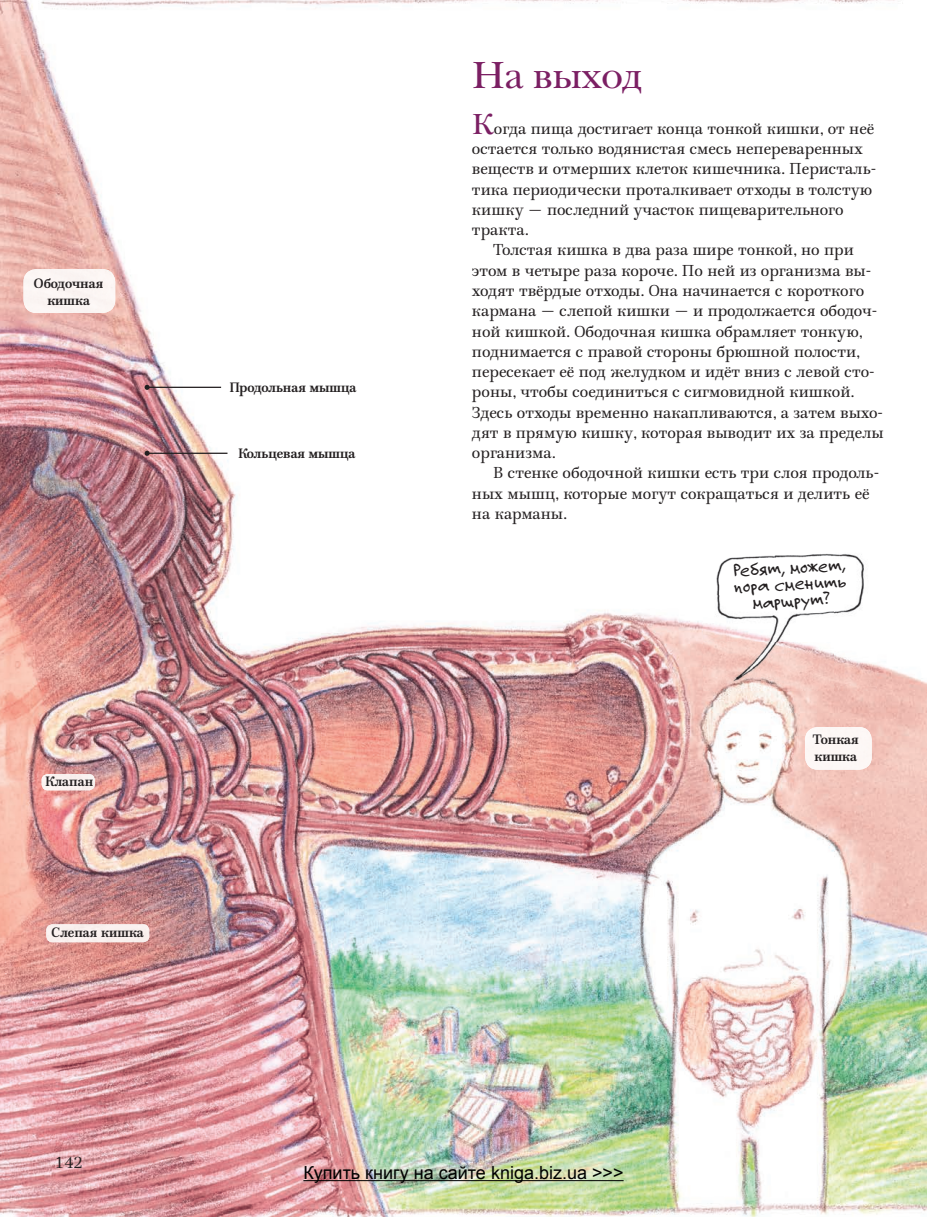
<style>
.page{position:relative;width:927px;height:1217px;background:#fff}
.page>*{position:absolute;margin:0;border:0;box-sizing:border-box;transform-origin:0 0}
.t1{font:39px "New Baskerville ITC";color:#7b1f63}
.t2{font:19.5px/16.5px "Felt Tip Roman";color:#231f20;text-align:center}
.t3{font:18px "Arial";color:#000}
.t4{font:15.75px/20.2px "ALS Mirta";color:#231f20}
.t5{font:700 13.5px/16.5px "ALS Mirta";color:#231f20;text-align:center}
.s1{font-family:"New Baskerville ITC";font-size:30px;color:#7b1f63}
</style>
<div class="page">
<img style="left:0;top:0;width:927px;height:1216px">
<img style="left:42px;top:774px;width:53px;height:16px;border-radius:6px">
<div style="left:46px;top:924px;width:103px;height:17px;background:#f9f0ee;border-radius:6px"></div>
<div style="left:805px;top:726px;width:67px;height:43px;background:#fdf7f5;border-radius:13px"></div>
<div style="left:24px;top:269px;width:91px;height:44px;background:#fbf5f3;border-radius:13px"></div>
<hr style="left:147px;top:386px;width:74px;height:2px;background:#231f20">
<svg style="left:145px;top:384px;width:5px;height:6px"></svg>
<hr style="left:147px;top:452px;width:80px;height:2px;background:#231f20">
<svg style="left:145px;top:450px;width:5px;height:5px"></svg>
<img style="left:704px;top:547px;width:173px;height:143px">
<hr style="left:303px;top:1179px;width:321px;height:1px;background:#000">
<p class="t5" style="left:34px;top:277px;width:71px">Ободочная кишка</p>
<p class="t5" style="left:230px;top:381px;width:128px">Продольная мышца</p>
<p class="t5" style="left:238px;top:446px;width:119px">Кольцевая мышца</p>
<p class="t5" style="left:45px;top:774px;width:49px">Клапан</p>
<p class="t5" style="left:52px;top:925px;width:94px">Слепая кишка</p>
<h1 class="t1" style="left:472px;top:61px;width:172px">На выход</h1>
<p class="t4" style="left:472px;top:120px;width:406px"><span class="s1">К</span>огда пища достигает конца тонкой кишки, от неё остается только водянистая смесь непереваренных веществ и отмерших клеток кишечника. Перисталь&shy;тика периодически проталкивает отходы в толстую кишку — последний участок пищеварительного тракта.</p>
<p class="t4" style="left:472px;top:242px;width:413px;text-indent:21px">Толстая кишка в два раза шире тонкой, но при этом в четыре раза короче. По ней из организма вы&shy;ходят твёрдые отходы. Она начинается с короткого кармана — слепой кишки — и продолжается ободоч&shy;ной кишкой. Ободочная кишка обрамляет тонкую, поднимается с правой стороны брюшной полости, пересекает её под желудком и идёт вниз с левой сто&shy;роны, чтобы соединиться с сигмовидной кишкой.<br>Здесь отходы временно накапливаются, а затем выхо&shy;дят в прямую кишку, которая выводит их за пределы организма.</p>
<p class="t4" style="left:472px;top:464px;width:409px;text-indent:21px">В стенке ободочной кишки есть три слоя продоль&shy;ных мышц, которые могут сокращаться и делить её на карманы.</p>
<p class="t2" style="left:733px;top:561px;width:114px;rotate:-3deg">Ребят, может, пора сменить маршрут?</p>
<p class="t5" style="left:813px;top:732px;width:47px;text-align:left">Тонкая кишка</p>
<p class="t4" style="left:55px;top:1153px;width:29px">142</p>
<p class="t3" style="left:303px;top:1160px;width:322px">Купить книгу на сайте kniga.biz.ua &gt;&gt;&gt;</p>
</div>
